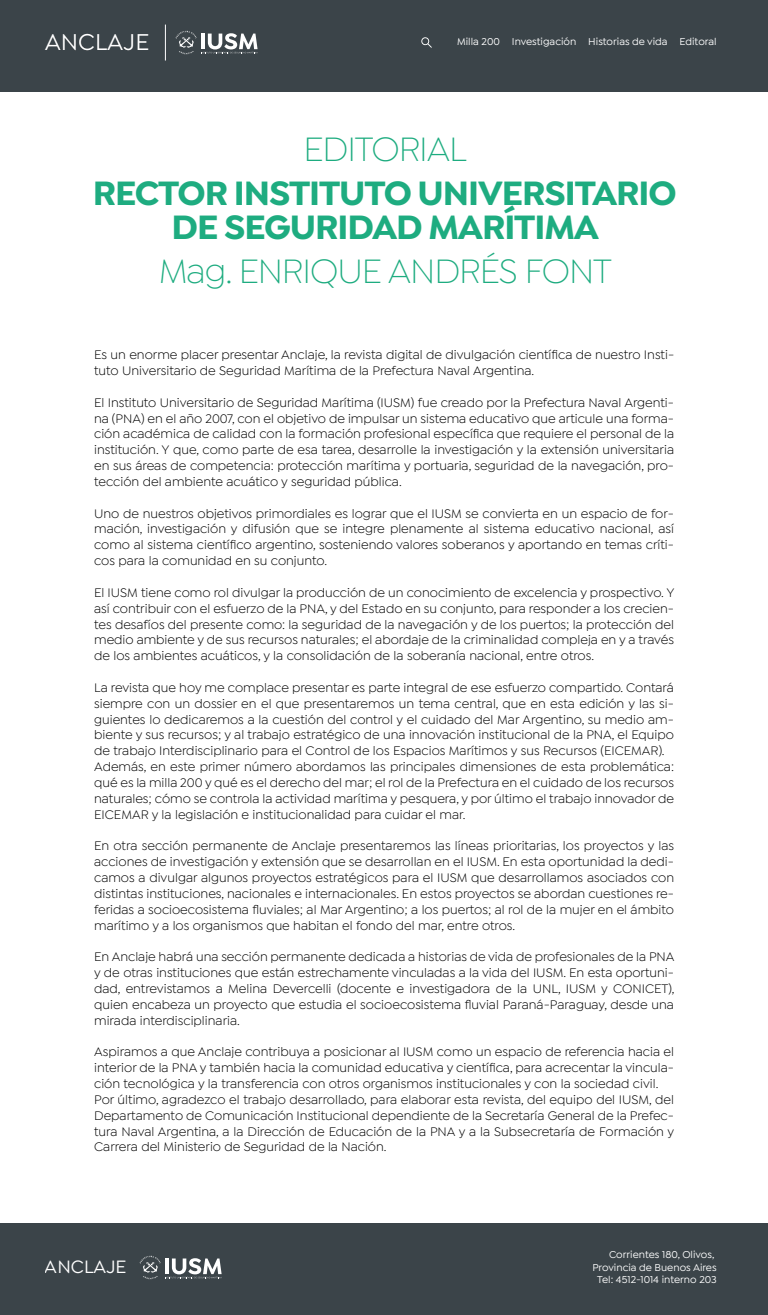
<style>
.page{position:relative;width:768px;height:1315px;background:#fff}
.page>*{position:absolute;margin:0;border:0;box-sizing:border-box;transform-origin:0 0}
.t1{font:700 36.04px/34px "Isidora Sans";letter-spacing:-.03em;color:#1eac80;text-align:center}
.t2{font:300 36.04px "Isidora Sans";letter-spacing:-.03em;color:#1eac80}
.t3{font:500 24.44px "Isidora Sans";color:#fff}
.t4{font:500 19.08px "Isidora Sans";color:#fff}
.t5{font:13.2px/15.8px "Isidora Sans";color:#000;text-align:justify}
.t6{font:500 10.6px/12.7px "Isidora Sans";color:#fff;text-align:right}
</style>
<div class="page">
<div style="left:0;top:1224px;width:768px;height:91px;background:#3b4449"></div>
<svg style="left:140px;top:1256px;width:82px;height:23px"></svg>
<div style="left:0;top:0;width:768px;height:92px;background:#3b4449"></div>
<svg style="left:421px;top:37px;width:11px;height:11px"></svg>
<hr style="left:165px;top:25px;width:1px;height:36px;background:#fff">
<svg style="left:176px;top:31px;width:82px;height:23px"></svg>
<h2 class="t3" style="left:45px;top:28px;width:106px">ANCLAJE</h2>
<p class="t6" style="left:457px;top:35px;width:261px">Milla 200 Investigación Historias de vida Editoral</p>
<h1 class="t2" style="left:304px;top:130px;width:165px">EDITORIAL</h1>
<h1 class="t1" style="left:93px;top:176px;width:585px">RECTOR INSTITUTO UNIVERSITARIO<br>DE SEGURIDAD MARÍTIMA</h1>
<h1 class="t2" style="left:159px;top:252px;width:455px">Mag. ENRIQUE ANDRÉS FONT</h1>
<p class="t5" style="left:94px;top:347px;width:582px">Es un enorme placer presentar Anclaje, la revista digital de divulgación científica de nuestro Insti&shy;tuto Universitario de Seguridad Marítima de la Prefectura Naval Argentina.</p>
<p class="t5" style="left:94px;top:394px;width:582px">El Instituto Universitario de Seguridad Marítima (IUSM) fue creado por la Prefectura Naval Argenti&shy;na (PNA) en el año 2007, con el objetivo de impulsar un sistema educativo que articule una forma&shy;ción académica de calidad con la formación profesional específica que requiere el personal de la institución. Y que, como parte de esa tarea, desarrolle la investigación y la extensión universitaria en sus áreas de competencia: protección marítima y portuaria, seguridad de la navegación, pro&shy;tección del ambiente acuático y seguridad pública.</p>
<p class="t5" style="left:94px;top:505px;width:581px">Uno de nuestros objetivos primordiales es lograr que el IUSM se convierta en un espacio de for&shy;mación, investigación y difusión que se integre plenamente al sistema educativo nacional, así como al sistema científico argentino, sosteniendo valores soberanos y aportando en temas críti&shy;cos para la comunidad en su conjunto.</p>
<p class="t5" style="left:94px;top:584px;width:582px">El IUSM tiene como rol divulgar la producción de un conocimiento de excelencia y prospectivo. Y así contribuir con el esfuerzo de la PNA, y del Estado en su conjunto, para responder a los crecien&shy;tes desafíos del presente como: la seguridad de la navegación y de los puertos; la protección del medio ambiente y de sus recursos naturales; el abordaje de la criminalidad compleja en y a través de los ambientes acuáticos, y la consolidación de la soberanía nacional, entre otros.</p>
<p class="t5" style="left:94px;top:679px;width:581px;text-align:left">La revista que hoy me complace presentar es parte integral de ese esfuerzo compartido. Contará siempre con un dossier en el que presentaremos un tema central, que en esta edición y las si&shy;guientes lo dedicaremos a la cuestión del control y el cuidado del Mar Argentino, su medio am&shy;biente y sus recursos; y al trabajo estratégico de una innovación institucional de la PNA, el Equipo de trabajo Interdisciplinario para el Control de los Espacios Marítimos y sus Recursos (EICEMAR).<br>Además, en este primer número abordamos las principales dimensiones de esta problemática: qué es la milla 200 y qué es el derecho del mar; el rol de la Prefectura en el cuidado de los recursos naturales; cómo se controla la actividad marítima y pesquera, y por último el trabajo innovador de EICEMAR y la legislación e institucionalidad para cuidar el mar.</p>
<p class="t5" style="left:94px;top:838px;width:581px">En otra sección permanente de Anclaje presentaremos las líneas prioritarias, los proyectos y las acciones de investigación y extensión que se desarrollan en el IUSM. En esta oportunidad la dedi&shy;camos a divulgar algunos proyectos estratégicos para el IUSM que desarrollamos asociados con distintas instituciones, nacionales e internacionales. En estos proyectos se abordan cuestiones re&shy;feridas a socioecosistema fluviales; al Mar Argentino; a los puertos; al rol de la mujer en el ámbito marítimo y a los organismos que habitan el fondo del mar, entre otros.</p>
<p class="t5" style="left:94px;top:949px;width:582px">En Anclaje habrá una sección permanente dedicada a historias de vida de profesionales de la PNA y de otras instituciones que están estrechamente vinculadas a la vida del IUSM. En esta oportuni&shy;dad, entrevistamos a Melina Devercelli (docente e investigadora de la UNL, IUSM y CONICET), quien encabeza un proyecto que estudia el socioecosistema fluvial Paraná-Paraguay, desde una mirada interdisciplinaria.</p>
<p class="t5" style="left:94px;top:1044px;width:582px;text-align:left">Aspiramos a que Anclaje contribuya a posicionar al IUSM como un espacio de referencia hacia el interior de la PNA y también hacia la comunidad educativa y científica, para acrecentar la vincula&shy;ción tecnológica y la transferencia con otros organismos institucionales y con la sociedad civil.<br>Por último, agradezco el trabajo desarrollado, para elaborar esta revista, del equipo del IUSM, del Departamento de Comunicación Institucional dependiente de la Secretaría General de la Prefec&shy;tura Naval Argentina, a la Dirección de Educación de la PNA y a la Subsecretaría de Formación y Carrera del Ministerio de Seguridad de la Nación.</p>
<h3 class="t4" style="left:45px;top:1256px;width:83px">ANCLAJE</h3>
<p class="t6" style="left:592px;top:1248px;width:126px">Corrientes 180, Olivos,<br>Provincia de Buenos Aires<br>Tel: 4512-1014 interno 203</p>
</div>
